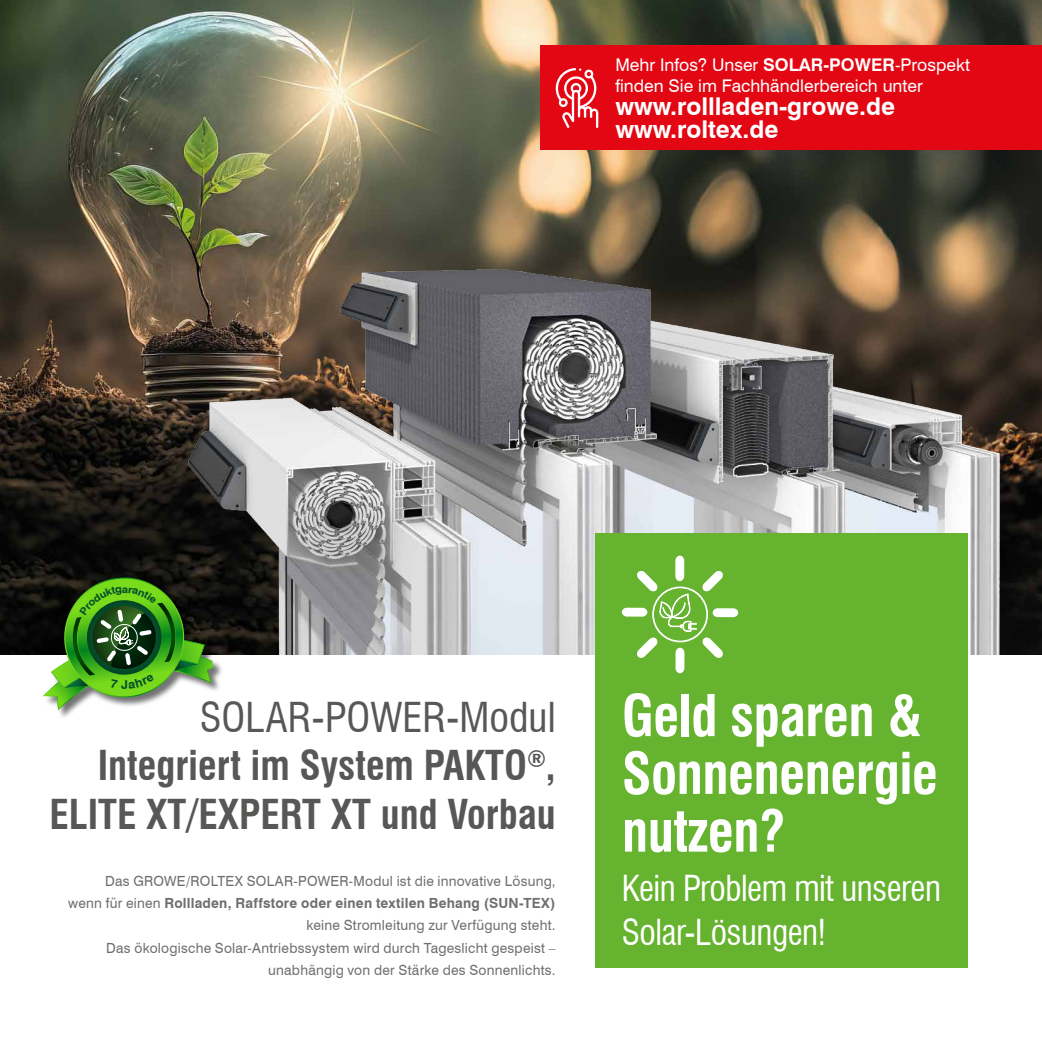
<style>
.page{position:relative;width:1042px;height:1042px;background:#fff}
.page>*{position:absolute;margin:0;border:0;box-sizing:border-box;transform-origin:0 0}
.t1{font:700 condensed 56px/57.8px "Swiss 721 BT";letter-spacing:-.01em;color:#fff}
.t2{font:700 condensed 40.25px "Swiss 721 BT";color:#575756}
.t3{font:condensed 40.25px "Swiss 721 BT";color:#575756}
.t4{font:condensed 35px/43.8px "Swiss 721 BT";letter-spacing:-.015em;color:#fff}
.t5{font:700 24.5px/22.8px "Swiss 721 BT";color:#fff}
.t6{font:17.5px/21px "Swiss 721 BT";color:#fff}
._04_TXT_Blocksatz_GRAU_8pt{font:14px/22.4px "Swiss 721 BT";letter-spacing:.015em;color:#706f6f;text-align:right}
.s1{font-weight:700}
</style>
<div class="page">
<img style="left:0;top:0;width:1042px;height:654px">
<img style="left:171px;top:213px;width:871px;height:441px">
<div style="left:44px;top:577px;width:180px;height:143px;background:#000;opacity:.55"></div>
<div style="left:595px;top:533px;width:372px;height:434px;background:#65b32e"></div>
<svg style="left:622px;top:555px;width:116px;height:119px"></svg>
<div style="left:541px;top:46px;width:501px;height:104px;background:#e30613"></div>
<svg style="left:556px;top:68px;width:42px;height:60px"></svg>
<svg style="left:43px;top:577px;width:170px;height:133px;background:#54853f"></svg>
<p class="t6" style="left:615px;top:55px;width:356px">Mehr Infos? Unser <span class="s1">SOLAR-POWER</span>-Prospekt finden Sie im Fachhändlerbereich unter</p>
<p class="t5" style="left:615px;top:95px;width:281px">www.rollladen-growe.de www.roltex.de</p>
<p class="t3" style="left:200px;top:693px;width:357px">SOLAR-POWER-Modul</p>
<p class="t2" style="left:98px;top:741px;width:459px">Integriert im System PAKTO<sup>®</sup>,</p>
<p class="t2" style="left:49px;top:790px;width:508px">ELITE XT/EXPERT XT und Vorbau</p>
<p class="_04_TXT_Blocksatz_GRAU_8pt" style="left:68px;top:869px;width:489px">Das GROWE/ROLTEX SOLAR-POWER-Modul ist die innovative Lösung, wenn für einen <span class="s1">Rollladen, Raffstore oder einen textilen Behang (SUN-TEX) </span>keine Stromleitung zur Verfügung steht.<br>Das ökologische Solar-Antriebssystem wird durch Tageslicht gespeist – unabhängig von der Stärke des Sonnenlichts.</p>
<p class="t1" style="left:622px;top:687px;width:317px">Geld sparen &amp;<br>Sonnenenergie nutzen?</p>
<p class="t4" style="left:622px;top:866px;width:321px">Kein Problem mit unseren<br>Solar-Lösungen!</p>
</div>
